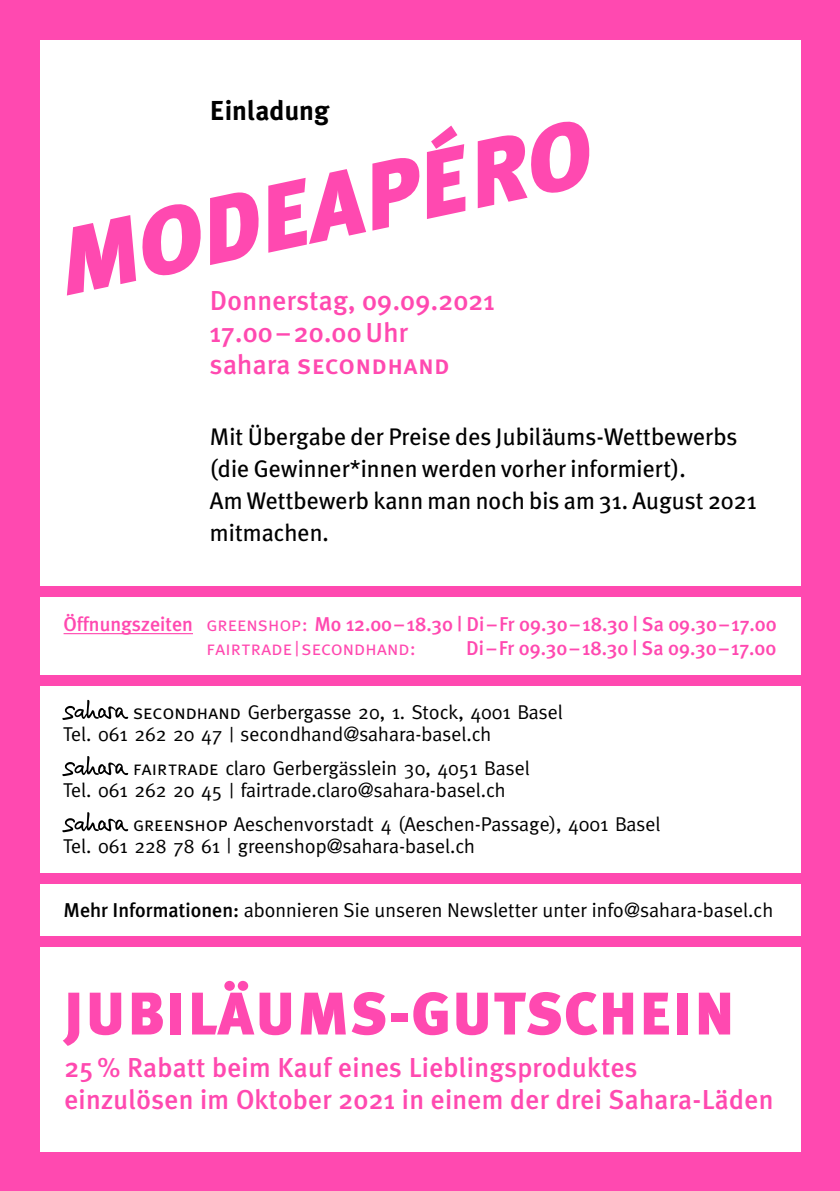
<style>
.page{position:relative;width:840px;height:1191px;background:#fff}
.page>*{position:absolute;margin:0;border:0;box-sizing:border-box;transform-origin:0 0}
.t1{font:italic 900 94px "Meta Plus";color:#ff49b0}
.t2{font:900 60px "Meta Plus";letter-spacing:.02em;color:#ff49b0}
.t3{font:500 27.4px/32px "Meta Plus";letter-spacing:.01em;color:#ff49b0}
.t4{font:27.4px "Meta Plus Medium Caps";letter-spacing:.01em;color:#ff49b0}
.t5{font:700 27.4px "Meta Plus";color:#000}
.t6{font:24px/32px "Meta Plus";color:#000}
.t7{font:20px/22px "Meta";color:#000}
.t8{font:500 20px "Meta Plus";color:#ff49b0}
.t9{font:20px "Meta Plus Normal";color:#000}
.t10{font:20px "Meta Caps";color:#ff49b0}
.s1{font-family:"Meta Plus";font-weight:500}
.s2{font-family:"Meta Caps";font-weight:400}
.s3{font-family:"Meta"}
.s4{font-family:"Meta Caps"}
</style>
<div class="page">
<div style="left:0;top:0;width:839px;height:1191px;background:#ff49b0"></div>
<div style="left:40px;top:947px;width:759px;height:204px;background:#fff"></div>
<div style="left:40px;top:686px;width:759px;height:187px;background:#fff"></div>
<div style="left:40px;top:40px;width:759px;height:545px;background:#fff"></div>
<div style="left:40px;top:884px;width:759px;height:51px;background:#fff"></div>
<div style="left:40px;top:597px;width:759px;height:78px;background:#fff"></div>
<svg style="left:62px;top:700px;width:66px;height:20px"></svg>
<hr style="left:63px;top:633px;width:130px;height:1px;background:#ff49b0">
<svg style="left:62px;top:756px;width:66px;height:20px"></svg>
<svg style="left:62px;top:812px;width:66px;height:20px"></svg>
<h3 class="t5" style="left:210px;top:94px;width:121px">Einladung</h3>
<h1 class="t1" style="left:48px;top:211px;width:543px;rotate:-12deg">MODEAPÉRO</h1>
<h3 class="t3" style="left:210px;top:284px;width:286px">Donnerstag, 09.09.2021<br>17.00 – 20.00Uhr</h3>
<h3 class="t4" style="left:210px;top:348px;width:241px"><span class="s1">sahara</span> secondhand</h3>
<p class="t6" style="left:210px;top:420px;width:548px">Mit Übergabe der Preise des Jubiläums-Wettbewerbs (die Gewinner*innen werden vorher informiert).<br>Am Wettbewerb kann man noch bis am 31. August 2021 mitmachen.</p>
<p class="t8" style="left:63px;top:612px;width:714px">Öffnungszeiten <span class="s2">greenshop:</span> Mo 12.00– 18.30 | Di – Fr 09.30– 18.30 | Sa 09.30– 17.00</p>
<p class="t10" style="left:206px;top:636px;width:211px">fairtrade <span class="s3">|</span>secondhand:</p>
<p class="t8" style="left:466px;top:636px;width:311px">Di – Fr 09.30– 18.30 | Sa 09.30– 17.00</p>
<p class="t7" style="left:63px;top:701px;width:501px;text-indent:70px"><span class="s4">secondhand</span> Gerbergasse 20, 1. Stock, 4001 Basel<br>Tel. 061 262 20 47 | secondhand@sahara-basel.ch</p>
<p class="t7" style="left:63px;top:757px;width:468px;text-indent:70px"><span class="s4">fairtrade</span> claro Gerbergässlein 30, 4051 Basel<br>Tel. 061 262 20 45 | fairtrade.claro@sahara-basel.ch</p>
<p class="t7" style="left:63px;top:813px;width:598px;text-indent:70px"><span class="s4">greenshop</span> Aeschenvorstadt 4 (Aeschen-Passage), 4001 Basel<br>Tel. 061 228 78 61 | greenshop@sahara-basel.ch</p>
<p class="t9" style="left:63px;top:898px;width:710px"><span class="s1">Mehr Informationen:</span> abonnieren Sie unseren Newsletter unter info@sahara-basel.ch</p>
<h2 class="t2" style="left:63px;top:978px;width:672px">JUBILÄUMS-GUTSCHEIN</h2>
<h3 class="t3" style="left:64px;top:1051px;width:710px">25 % Rabatt beim Kauf eines Lieblingsproduktes einzulösen im Oktober 2021 in einem der drei Sahara-Läden</h3>
</div>
